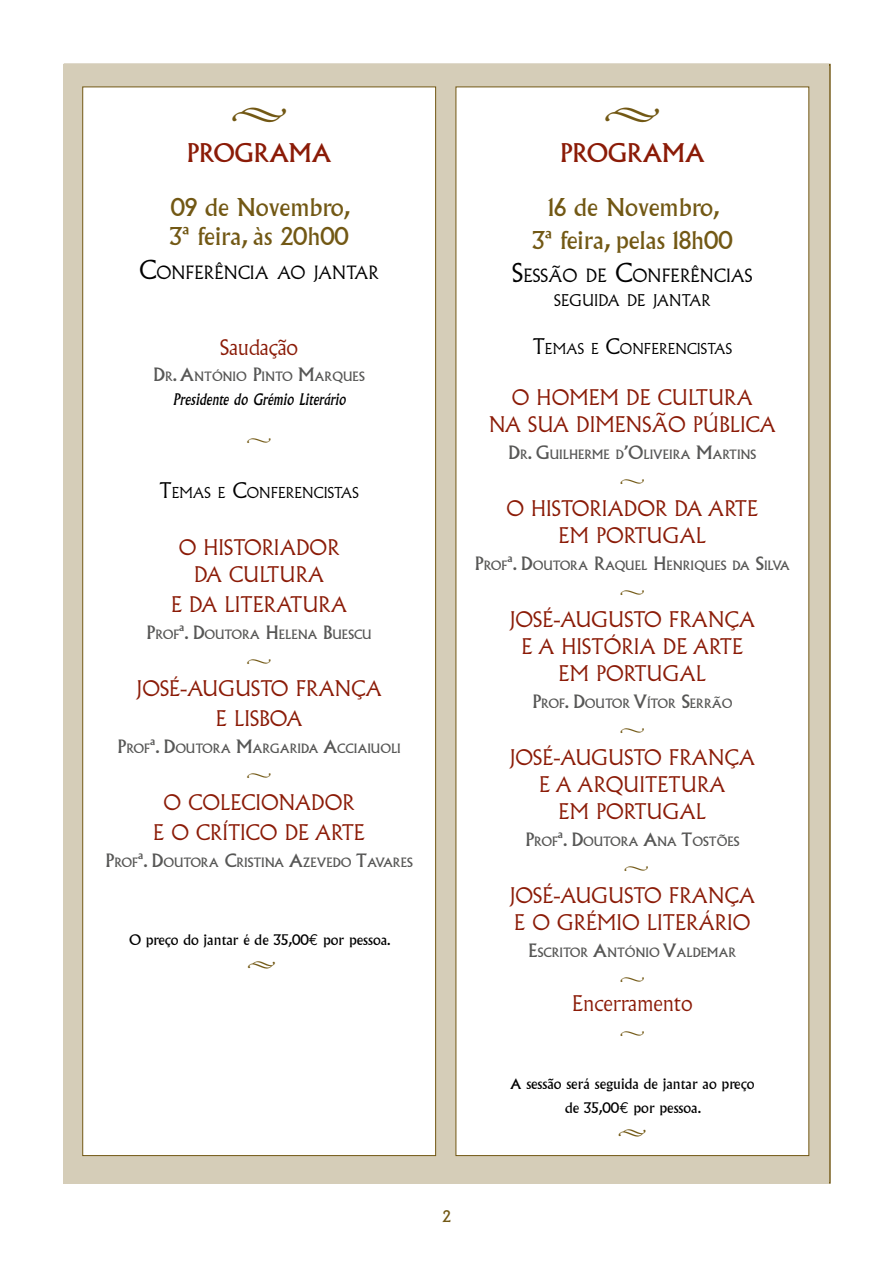
<style>
.page{position:relative;width:893px;height:1263px;background:#fff}
.page>*{position:absolute;margin:0;border:0;box-sizing:border-box;transform-origin:0 0}
.t1{font:36px "Minion Pro";color:#725814}
.t2{font:25.2px "Albertus";color:#8b1b07}
.t3{font:24px/28.8px "Albertus";color:#725814}
.t4{font:300 21px/27px "Albertus";color:#8b1b07;text-align:center}
.t5{font:18px "Minion Pro";color:#725814}
.t6{font:300 17.85px "Albertus";color:#000}
.t7{font:italic 15.75px "Albertus";color:#000}
.t8{font:300 15.75px "Albertus";color:#000}
.t9{font:15.75px "Albertus";color:#725814}
.t10{font:15px "Minion Pro";color:#725814}
.t11{font:300 14.7px "Albertus";color:#000}
.t12{font:14.25px/24px "Albertus";color:#000;text-align:center}
.t13{font:12.6px "Albertus";color:#575756}
.s1{font-size:25.5px}
.s2{font-size:18px}
.s3{font-size:21px}
.s4{font-family:"Euro Mono";font-size:15.75px}
</style>
<div class="page">
<div style="left:64px;top:64px;width:765px;height:1120px;background:#d5cdb8"></div>
<div style="left:82px;top:86px;width:354px;height:1070px;background:#fff;border:1px solid #725814"></div>
<div style="left:455px;top:86px;width:354px;height:1070px;background:#fff"></div>
<h1 class="t1" style="left:230px;top:87px;width:59px">•</h1>
<p class="t2" style="left:187px;top:138px;width:146px">PROGRAMA</p>
<p class="t3" style="left:169px;top:193px;width:182px">09 de Novembro,<br>3ª feira, às 20h00</p>
<p class="t6" style="left:139px;top:262px;width:241px"><span class="s1">C</span>ONFERÊNCIA AO JANTAR</p>
<p class="t4" style="left:220px;top:334px;width:79px">Saudação</p>
<p class="t13" style="left:154px;top:369px;width:213px"><span class="s2">D</span>R<span class="s2">. A</span>NTÓNIO <span class="s2">P</span>INTO <span class="s2">M</span>ARQUES</p>
<p class="t7" style="left:173px;top:390px;width:174px">Presidente do Grémio Literário</p>
<p class="t10" style="left:247px;top:429px;width:27px">•</p>
<p class="t11" style="left:159px;top:484px;width:201px"><span class="s3">T</span>EMAS E <span class="s3">C</span>ONFERENCISTAS</p>
<p class="t4" style="left:179px;top:534px;width:162px">O HISTORIADOR<br>DA CULTURA</p>
<p class="t4" style="left:171px;top:591px;width:178px">E DA LITERATURA</p>
<p class="t13" style="left:147px;top:627px;width:227px"><span class="s2">P</span>ROF<span class="s2">ª. D</span>OUTORA <span class="s2">H</span>ELENA <span class="s2">B</span>UESCU</p>
<p class="t10" style="left:247px;top:650px;width:27px">•</p>
<p class="t4" style="left:136px;top:674px;width:247px;line-height:30px">JOSÉ-AUGUSTO FRANÇA<br>E LISBOA</p>
<p class="t13" style="left:118px;top:741px;width:285px"><span class="s2">P</span>ROF<span class="s2">ª. D</span>OUTORA <span class="s2">M</span>ARGARIDA <span class="s2">A</span>CCIAIUOLI</p>
<p class="t10" style="left:247px;top:764px;width:27px">•</p>
<p class="t4" style="left:153px;top:788px;width:213px;line-height:30px">O COLECIONADOR<br>E O CRÍTICO DE ARTE</p>
<p class="t13" style="left:106px;top:855px;width:309px"><span class="s2">P</span>ROF<span class="s2">ª. D</span>OUTORA <span class="s2">C</span>RISTINA <span class="s2">A</span>ZEVEDO <span class="s2">T</span>AVARES</p>
<p class="t12" style="left:129px;top:928px;width:263px">O preço do jantar é de 35,00<span class="s4">€</span> por pessoa.</p>
<p class="t5" style="left:247px;top:951px;width:30px">•</p>
<h1 class="t1" style="left:604px;top:87px;width:59px">•</h1>
<p class="t2" style="left:560px;top:138px;width:146px">PROGRAMA</p>
<p class="t3" style="left:532px;top:191px;width:202px;line-height:33px;text-align:center">16 de Novembro,<br>3ª feira, pelas 18h00</p>
<p class="t6" style="left:512px;top:265px;width:242px"><span class="s1">S</span>ESSÃO DE <span class="s1">C</span>ONFERÊNCIAS</p>
<p class="t8" style="left:554px;top:291px;width:158px">SEGUIDA DE JANTAR</p>
<p class="t11" style="left:533px;top:340px;width:201px"><span class="s3">T</span>EMAS E <span class="s3">C</span>ONFERENCISTAS</p>
<p class="t4" style="left:489px;top:384px;width:288px">O HOMEM DE CULTURA<br>NA SUA DIMENSÃO PÚBLICA</p>
<p class="t13" style="left:509px;top:447px;width:249px"><span class="s2">D</span>R<span class="s2">. G</span>UILHERME D<span class="s2">’O</span>LIVEIRA <span class="s2">M</span>ARTINS</p>
<p class="t10" style="left:620px;top:470px;width:27px">•</p>
<p class="t4" style="left:506px;top:495px;width:253px">O HISTORIADOR DA ARTE<br>EM PORTUGAL</p>
<p class="t13" style="left:475px;top:558px;width:316px"><span class="s2">P</span>ROF<span class="s2">ª. D</span>OUTORA <span class="s2">R</span>AQUEL <span class="s2">H</span>ENRIQUES DA <span class="s2">S</span>ILVA</p>
<p class="t10" style="left:620px;top:581px;width:27px">•</p>
<p class="t4" style="left:510px;top:606px;width:247px">JOSÉ-AUGUSTO FRANÇA<br>E A HISTÓRIA DE ARTE<br>EM PORTUGAL</p>
<p class="t13" style="left:532px;top:696px;width:202px"><span class="s2">P</span>ROF<span class="s2">. D</span>OUTOR <span class="s2">V</span>ÍTOR <span class="s2">S</span>ERRÃO</p>
<p class="t10" style="left:620px;top:719px;width:27px">•</p>
<p class="t4" style="left:510px;top:744px;width:247px">JOSÉ-AUGUSTO FRANÇA<br>E A ARQUITETURA<br>EM PORTUGAL</p>
<p class="t13" style="left:525px;top:834px;width:216px"><span class="s2">P</span>ROF<span class="s2">ª. D</span>OUTORA <span class="s2">A</span>NA <span class="s2">T</span>OSTÕES</p>
<p class="t10" style="left:624px;top:857px;width:27px">•</p>
<p class="t4" style="left:510px;top:882px;width:247px;text-align:left">JOSÉ-AUGUSTO FRANÇA<br>E O GRÉMIO LITERÁRIO</p>
<p class="t13" style="left:529px;top:945px;width:209px"><span class="s2">E</span>SCRITOR <span class="s2">A</span>NTÓNIO <span class="s2">V</span>ALDEMAR</p>
<p class="t10" style="left:620px;top:968px;width:27px">•</p>
<p class="t4" style="left:572px;top:990px;width:122px">Encerramento</p>
<p class="t10" style="left:620px;top:1022px;width:27px">•</p>
<p class="t12" style="left:510px;top:1072px;width:246px">A sessão será seguida de jantar ao preço de 35,00<span class="s4">€</span> por pessoa.</p>
<p class="t5" style="left:618px;top:1119px;width:30px">•</p>
<p class="t9" style="left:442px;top:1207px;width:10px">2</p>
</div>
